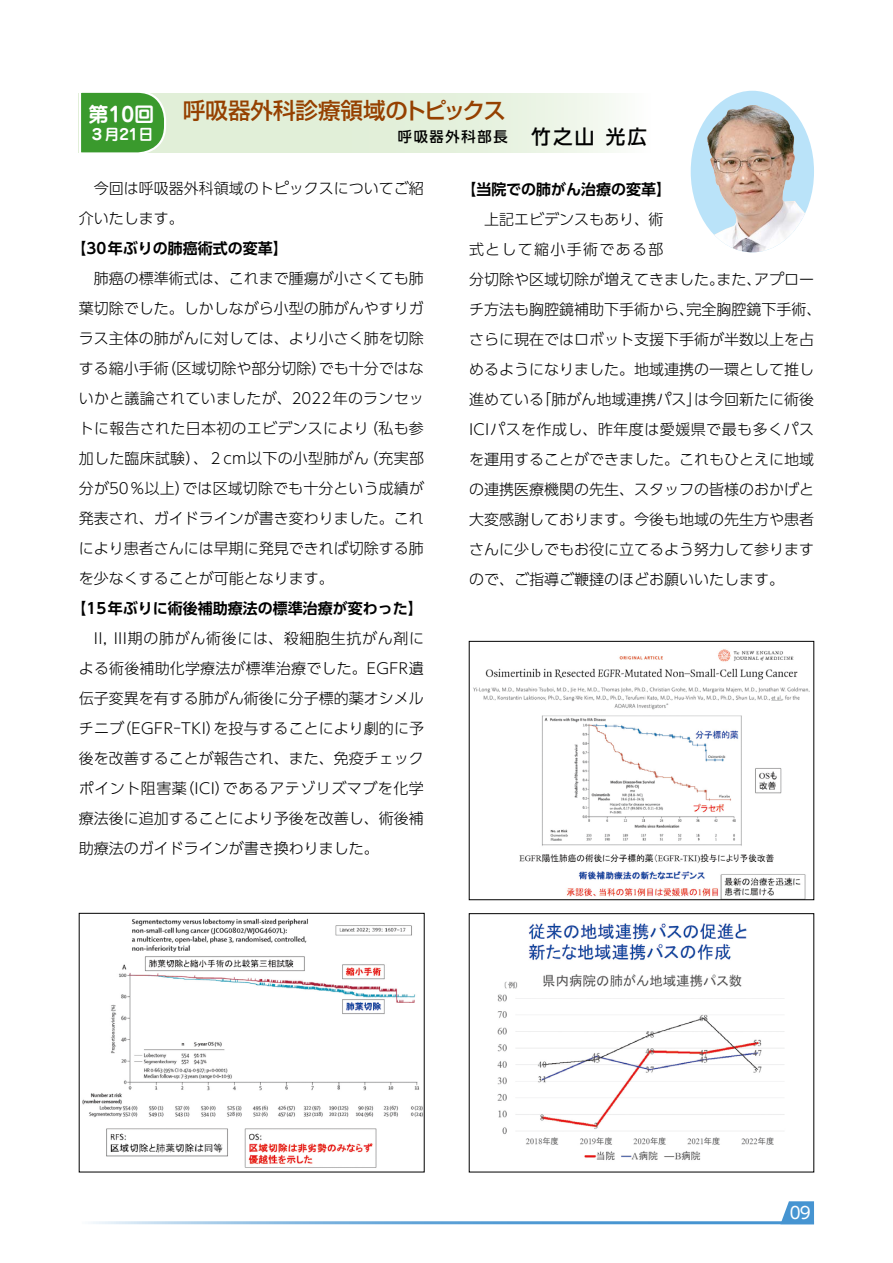
<style>
.page{position:relative;width:893px;height:1263px;background:#fff}
.page>*{position:absolute;margin:0;border:0;box-sizing:border-box;transform-origin:0 0}
.t1{font:500 22.5px "Shin Go Pro";color:#954000}
.t2{font:700 20.25px "Jun 501 Pro";color:#fff}
.t3{font:16.5px "UD Shin M Go Pro";color:#fff}
.t4{font:300 15px/30px "UD Shin Go Pro";color:#000}
.t5{font:700 15px "UD Shin Go Pro De";color:#000}
.t6{font:700 15px "Jun 501 Pro";color:#fff}
.t7{font:500 14.25px "UD Shin Go Pro";letter-spacing:.12em;color:#000}
.s1{font-size:19.5px}
</style>
<div class="page">
<svg style="left:167px;top:93px;width:449px;height:59px;background:#e5f1dd"></svg>
<svg style="left:78px;top:92px;width:89px;height:61px;background:#54a748"></svg>
<div style="left:691px;top:91px;width:123px;height:161px;background:#bae3f9;border-radius:50%"></div>
<img style="left:707px;top:105px;width:98px;height:147px">
<img style="left:82px;top:918px;width:340px;height:250px">
<img style="left:473px;top:649px;width:337px;height:249px">
<div style="left:469px;top:641px;width:345px;height:259px;border:1px solid #000"></div>
<img style="left:497px;top:923px;width:287px;height:238px">
<svg style="left:781px;top:1201px;width:33px;height:20px"></svg>
<hr style="left:81px;top:1221px;width:733px;height:3px;background:#4694d1">
<h1 class="t1" style="left:183px;top:92px;width:324px">呼吸器外科診療領域のトピックス</h1>
<h2 class="t2" style="left:88px;top:98px;width:68px">第10回</h2>
<p class="t6" style="left:90px;top:122px;width:65px">３月21日</p>
<p class="t7" style="left:398px;top:125px;width:251px">呼吸器外科部長<span class="s1">　竹之山 光広</span></p>
<p class="t4" style="left:79px;top:173px;width:346px">　今回は呼吸器外科領域のトピックスについてご紹介いたします。</p>
<p class="t5" style="left:71px;top:236px;width:218px">【30年ぶりの肺癌術式の変革】</p>
<p class="t4" style="left:79px;top:263px;width:347px;text-align:justify;text-indent:15px">肺癌の標準術式は、これまで腫瘍が小さくても肺葉切除でした。しかしながら小型の肺がんやすりガラス主体の肺がんに対しては、より小さく肺を切除する縮小手術（区域切除や部分切除）でも十分ではないかと議論されていましたが、2022年のランセットに報告された日本初のエビデンスにより（私も参加した臨床試験）、２cm以下の小型肺がん（充実部分が50%以上）では区域切除でも十分という成績が発表され、ガイドラインが書き変わりました。これにより患者さんには早期に発見できれば切除する肺を少なくすることが可能となります。</p>
<p class="t5" style="left:71px;top:596px;width:353px">【15年ぶりに術後補助療法の標準治療が変わった】</p>
<p class="t4" style="left:79px;top:623px;width:347px;text-align:justify;text-indent:15px">II, III期の肺がん術後には、殺細胞生抗がん剤による術後補助化学療法が標準治療でした。EGFR遺伝子変異を有する肺がん術後に分子標的薬オシメルチニブ（EGFR-TKI）を投与することにより劇的に予後を改善することが報告され、また、免疫チェックポイント阻害薬（ICI）であるアテゾリズマブを化学療法後に追加することにより予後を改善し、術後補助療法のガイドラインが書き換わりました。</p>
<p class="t5" style="left:461px;top:177px;width:211px">【当院での肺がん治療の変革】</p>
<p class="t4" style="left:469px;top:203px;width:354px;text-indent:15px">上記エビデンスもあり、術<br>式として縮小手術である部<br>分切除や区域切除が増えてきました。また、アプローチ方法も胸腔鏡補助下手術から、完全胸腔鏡下手術、さらに現在ではロボット支援下手術が半数以上を占めるようになりました。地域連携の一環として推し進めている「肺がん地域連携パス」は今回新たに術後<br>ICIパスを作成し、昨年度は愛媛県で最も多くパスを運用することができました。これもひとえに地域の連携医療機関の先生、スタッフの皆様のおかげと大変感謝しております。今後も地域の先生方や患者さんに少しでもお役に立てるよう努力して参りますので、ご指導ご鞭撻のほどお願いいたします。</p>
<p class="t3" style="left:790px;top:1199px;width:22px">09</p>
</div>
